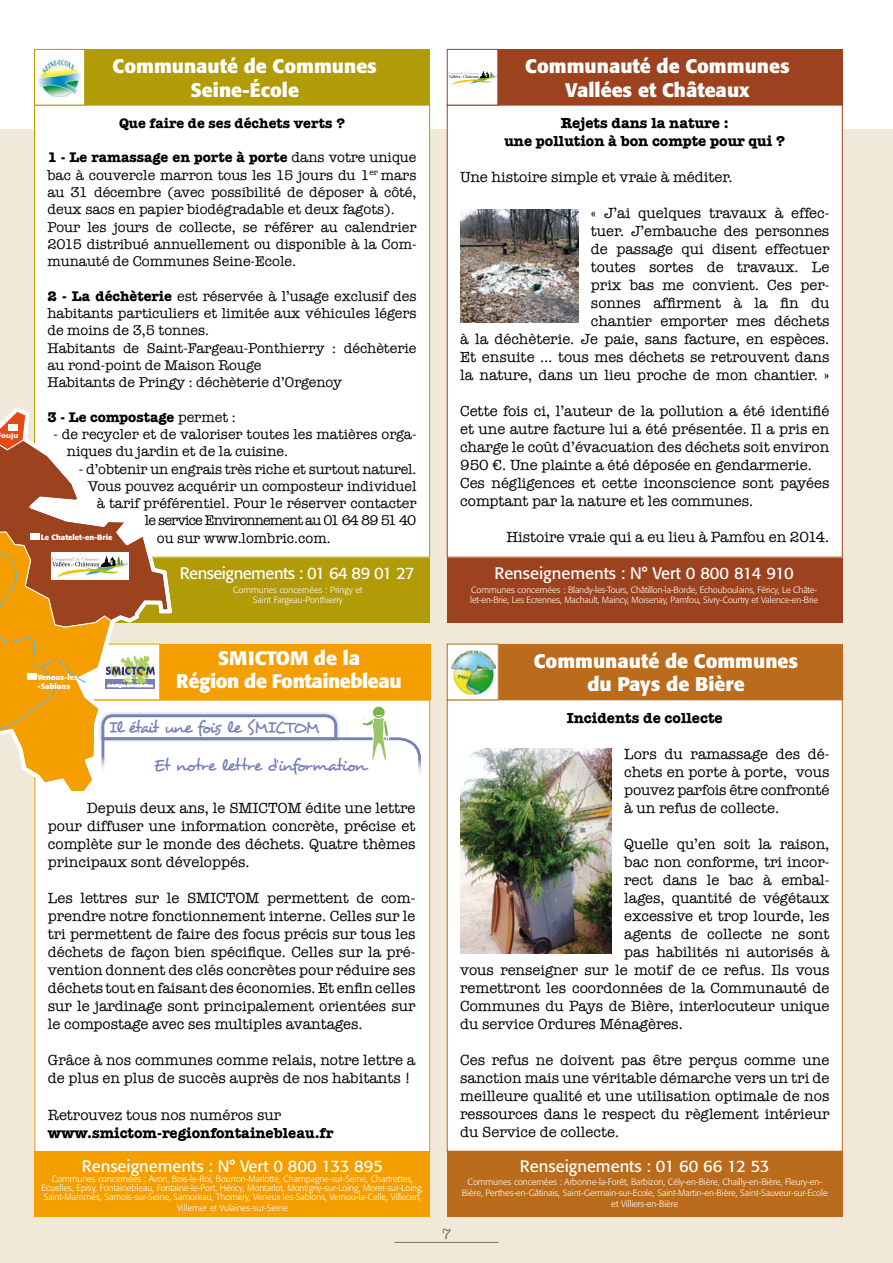
<style>
.page{position:relative;width:893px;height:1263px;background:#f0e8d9}
.page>*{position:absolute;margin:0;border:0;box-sizing:border-box;transform-origin:0 0}
.t1{font:700 19.5px/23.4px "Formata";color:#fff;text-align:center}
.t2{font:17.25px "Desyrel";letter-spacing:-.06em;color:#7780b8}
.t3{font:16.5px "Formata";color:#fff}
.t4{font:16.5px "Formata";letter-spacing:-.03em;color:#fff}
.t5{font:15px/18px "American Typewriter";color:#000;text-align:justify}
.t6{font:700 15px/18px "American Typewriter";color:#000;text-align:center}
.t7{font:15px "American Typewriter";color:#807162}
.t8{font:14.4px/17.2px "American Typewriter";color:#000}
.t9{font:700 14.4px "American Typewriter";color:#000}
.t10{font:14.4px "American Typewriter";letter-spacing:-.06em;color:#000}
.t11{font:300 9px/10.8px "Formata";color:#fff;text-align:center}
.t12{font:700 7.65px/9.1px "Formata";color:#fff}
.t13{font:700 7.65px "Gill Sans";color:#fff}
.s1{font-weight:700}
.s2{font-weight:400}
</style>
<div class="page">
<div style="left:0;top:0;width:893px;height:128px;background:#fff"></div>
<hr style="left:395px;top:1242px;width:103px;height:1px;background:#807162">
<div style="left:35px;top:557px;width:395px;height:66px;background:#b19b06"></div>
<div style="left:447px;top:557px;width:395px;height:66px;background:#9d421e"></div>
<div style="left:447px;top:700px;width:395px;height:451px;background:#fff"></div>
<div style="left:447px;top:1151px;width:395px;height:66px;background:#ba6b1c"></div>
<div style="left:34px;top:49px;width:396px;height:56px;background:#b19b06"></div>
<div style="left:38px;top:644px;width:392px;height:56px;background:#f49e00"></div>
<div style="left:447px;top:49px;width:395px;height:56px;background:#9d421e"></div>
<div style="left:447px;top:644px;width:395px;height:56px;background:#ba6b1c"></div>
<div style="left:35px;top:700px;width:395px;height:451px;background:#fff"></div>
<div style="left:35px;top:105px;width:395px;height:452px;background:#fff"></div>
<div style="left:447px;top:105px;width:395px;height:452px;background:#fff"></div>
<div style="left:447px;top:644px;width:51px;height:56px;background:#fff"></div>
<img style="left:451px;top:650px;width:44px;height:44px">
<div style="left:447px;top:49px;width:51px;height:56px;background:#fff"></div>
<svg style="left:449px;top:71px;width:47px;height:14px"></svg>
<div style="left:447px;top:49px;width:51px;height:56px;border:1px solid #9d421e"></div>
<div style="left:35px;top:49px;width:50px;height:56px;background:#fff"></div>
<img style="left:38px;top:59px;width:43px;height:37px">
<div style="left:34px;top:49px;width:51px;height:56px;border:1px solid #b19b06"></div>
<div style="left:35px;top:1151px;width:395px;height:66px;background:#f49e00"></div>
<svg style="left:0;top:409px;width:422px;height:385px"></svg>
<svg style="left:474px;top:688px;width:6px;height:13px"></svg>
<img style="left:460px;top:748px;width:151px;height:205px">
<img style="left:460px;top:210px;width:118px;height:113px">
<p class="t13" style="left:1px;top:431px;width:18px">ouju</p>
<h1 class="t1" style="left:113px;top:54px;width:266px">Communauté de Communes<br>Seine-école</h1>
<p class="t9" style="left:119px;top:114px;width:227px">Que faire de ses déchets verts ?</p>
<p class="t8" style="left:47px;top:149px;width:371px"><span class="s1">1 - Le ramassage en porte à porte</span> dans votre unique bac à couvercle marron tous les 15 jours du 1<sup>er</sup> mars au 31 décembre (avec possibilité de déposer à côté, deux sacs en papier biodégradable et deux fagots).<br>Pour les jours de collecte, se référer au calendrier 2015 distribué annuellement ou disponible à la Com&shy;munauté de Communes Seine-Ecole.</p>
<p class="t8" style="left:47px;top:287px;width:371px"><span class="s1">2 - La déchèterie</span> est réservée à l’usage exclusif des habitants particuliers et limitée aux véhicules légers de moins de 3,5 tonnes.<br>Habitants de Saint-Fargeau-Ponthierry : déchèterie au rond-point de Maison Rouge<br>Habitants de Pringy : déchèterie d’Orgenoy</p>
<p class="t9" style="left:47px;top:408px;width:190px">3 - Le compostage <span class="s2">permet :</span></p>
<p class="t8" style="left:67px;top:426px;width:351px;text-indent:-13px">- de recycler et de valoriser toutes les matières orga&shy;niques du jardin et de la cuisine.</p>
<p class="t8" style="left:79px;top:460px;width:339px">- d’obtenir un engrais très riche et surtout naturel.</p>
<p class="t8" style="left:88px;top:477px;width:330px">Vous pouvez acquérir un composteur individuel</p>
<p class="t8" style="left:97px;top:495px;width:321px">à tarif préférentiel. Pour le réserver contacter</p>
<p class="t10" style="left:145px;top:512px;width:273px">le service Environnement au 01 64 89 51 40</p>
<p class="t8" style="left:157px;top:529px;width:175px">ou sur www.lombric.com.</p>
<p class="t12" style="left:41px;top:533px;width:73px">Le Chatelet-en-Brie</p>
<p class="t12" style="left:38px;top:672px;width:42px">Veneux-les -Sablons</p>
<p class="t4" style="left:180px;top:563px;width:236px">Renseignements : 01 64 89 01 27</p>
<p class="t11" style="left:233px;top:584px;width:131px">Communes concernées : Pringy et<br>Saint Fargeau-Ponthierry</p>
<h1 class="t1" style="left:176px;top:646px;width:227px;text-align:left;text-indent:138px">de la<br>Région de Fontainebleau</h1>
<h1 class="t1" style="left:218px;top:646px;width:14px">SMICTOM</h1>
<p class="t2" style="left:109px;top:716px;width:211px">Il était une fois le SMICTOM</p>
<p class="t2" style="left:154px;top:754px;width:214px">Et notre lettre d’information</p>
<p class="t5" style="left:48px;top:799px;width:369px;text-indent:39px">Depuis deux ans, le SMICTOM édite une lettre pour diffuser une information concrète, précise et complète sur le monde des déchets. Quatre thèmes principaux sont développés.</p>
<p class="t5" style="left:48px;top:889px;width:369px">Les lettres sur le SMICTOM permettent de com&shy;prendre notre fonctionnement interne. Celles sur le tri permettent de faire des focus précis sur tous les déchets de façon bien spécifique. Celles sur la pré&shy;vention donnent des clés concrètes pour réduire ses déchets tout en faisant des économies. Et enfin celles sur le jardinage sont principalement orientées sur le compostage avec ses multiples avantages.</p>
<p class="t5" style="left:48px;top:1051px;width:369px">Grâce à nos communes comme relais, notre lettre a de plus en plus de succès auprès de nos habitants !</p>
<p class="t5" style="left:48px;top:1105px;width:235px">Retrouvez tous nos numéros sur</p>
<p class="t6" style="left:48px;top:1123px;width:287px">www.smictom-regionfontainebleau.fr</p>
<p class="t3" style="left:82px;top:1156px;width:303px">Renseignements : N° Vert 0 800 133 895</p>
<p class="t11" style="left:42px;top:1174px;width:383px;line-height:9px">Communes concernées : Avon, Bois-le-Roi, Bourron-Marlotte, Champagne-sur-Seine, Chartrettes,<br>Ecuelles, Episy, Fontainebleau, Fontaine-le-Port, Héricy, Montarlot, Montigny-sur-Loing, Moret-sur-Loing,<br>Saint-Mammès, Samois-sur-Seine, Samoreau, Thomery, Veneux les-Sablons, Vernou-la-Celle, Villecerf,</p>
<p class="t11" style="left:177px;top:1202px;width:112px">Villemer et Vulaines-sur-Seine</p>
<h1 class="t1" style="left:525px;top:54px;width:266px">Communauté de Communes<br>Vallées et Châteaux</h1>
<p class="t6" style="left:504px;top:114px;width:282px">Rejets dans la nature :<br>une pollution à bon compte pour qui ?</p>
<p class="t5" style="left:460px;top:168px;width:274px">Une histoire simple et vraie à méditer.</p>
<p class="t5" style="left:460px;top:204px;width:371px;text-align:right">« J’ai quelques travaux à effec-<br>tuer. J’embauche des personnes<br>de passage qui disent effectuer<br>toutes sortes de travaux. Le<br>prix bas me convient. Ces per-<br>sonnes affirment à la fin du<br>chantier emporter mes déchets<br>à la déchèterie. Je paie, sans facture, en espèces.<br>Et ensuite … tous mes déchets se retrouvent dans la nature, dans un lieu proche de mon chantier. »</p>
<p class="t5" style="left:460px;top:402px;width:371px;text-align:left">Cette fois ci, l’auteur de la pollution a été identifié et une autre facture lui a été présentée. Il a pris en charge le coût d’évacuation des déchets soit environ 950 €. Une plainte a été déposée en gendarmerie.<br>Ces négligences et cette inconscience sont payées comptant par la nature et les communes.</p>
<p class="t5" style="left:506px;top:528px;width:324px">Histoire vraie qui a eu lieu à Pamfou en 2014.</p>
<p class="t3" style="left:494px;top:563px;width:301px">Renseignements : N° Vert 0 800 814 910</p>
<p class="t11" style="left:470px;top:584px;width:349px;text-align:left">Communes concernées : Blandy-les-Tours, Châtillon-la-Borde, Echouboulains, Féricy, Le Châte&shy;let-en-Brie, Les Ecrennes, Machault, Maincy, Moisenay, Pamfou, Sivry-Courtry et Valence-en-Brie</p>
<p class="t7" style="left:442px;top:1226px;width:11px">7</p>
<h1 class="t1" style="left:534px;top:649px;width:266px">Communauté de Communes du Pays de Bière</h1>
<p class="t6" style="left:567px;top:709px;width:158px">Incidents de collecte</p>
<p class="t5" style="left:624px;top:745px;width:207px">Lors du ramassage des dé&shy;chets en porte à porte, vous pouvez parfois être confronté à un refus de collecte.</p>
<p class="t5" style="left:624px;top:835px;width:207px">Quelle qu’en soit la raison,</p>
<p class="t5" style="left:624px;top:853px;width:207px">bac non conforme, tri incor-</p>
<p class="t5" style="left:624px;top:871px;width:207px">rect dans le bac à embal-</p>
<p class="t5" style="left:624px;top:889px;width:207px">lages, quantité de végétaux</p>
<p class="t5" style="left:624px;top:907px;width:207px">excessive et trop lourde, les</p>
<p class="t5" style="left:624px;top:925px;width:207px">agents de collecte ne sont</p>
<p class="t5" style="left:624px;top:943px;width:207px">pas habilités ni autorisés à</p>
<p class="t5" style="left:460px;top:961px;width:371px">vous renseigner sur le motif de ce refus. Ils vous</p>
<p class="t5" style="left:460px;top:979px;width:371px">remettront les coordonnées de la Communauté de</p>
<p class="t5" style="left:460px;top:997px;width:371px">Communes du Pays de Bière, interlocuteur unique</p>
<p class="t5" style="left:460px;top:1015px;width:224px">du service Ordures Ménagères.</p>
<p class="t5" style="left:460px;top:1051px;width:371px">Ces refus ne doivent pas être perçus comme une sanction mais une véritable démarche vers un tri de meilleure qualité et une utilisation optimale de nos ressources dans le respect du règlement intérieur du Service de collecte.</p>
<p class="t3" style="left:520px;top:1156px;width:251px">Renseignements : 01 60 66 12 53</p>
<p class="t11" style="left:462px;top:1176px;width:367px">Communes concernées : Arbonne-la-Forêt, Barbizon, Cély-en-Bière, Chailly-en-Bière, Fleury-en-<br>Bière, Perthes-en-Gâtinais, Saint-Germain-sur-Ecole, Saint-Martin-en-Bière, Saint-Sauveur-sur-Ecole et Villiers-en-Bière</p>
</div>
